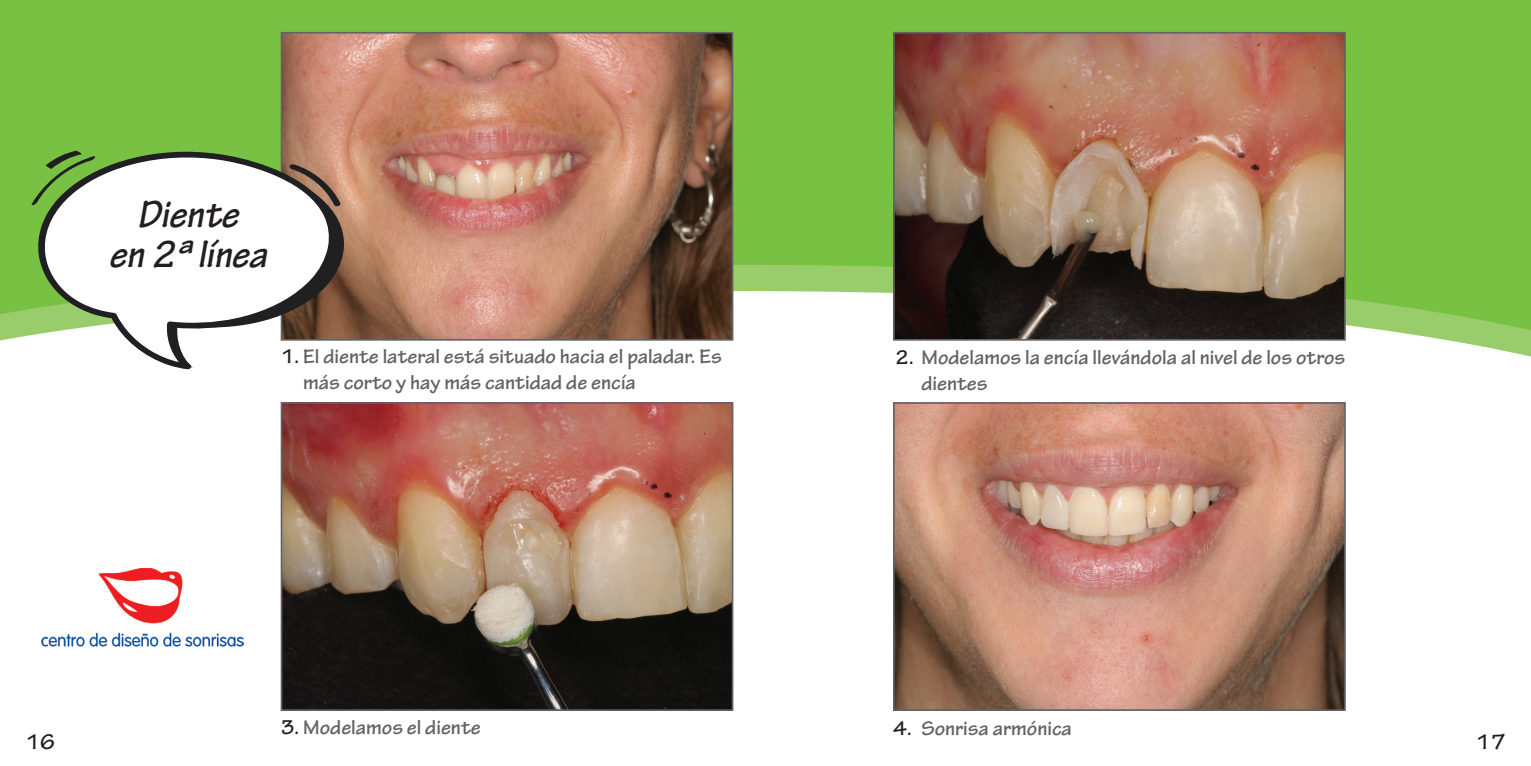
<style>
.page{position:relative;width:1531px;height:766px;background:#fff}
.page>*{position:absolute;margin:0;border:0;box-sizing:border-box;transform-origin:0 0}
.t1{font:italic 700 40.5px/40.5px "Tekton Pro";color:#231f20;text-align:center}
.t2{font:700 22.5px "Tekton Pro";color:#231f20}
.t3{font:700 21.15px/25.4px "Tekton Pro";color:#636366}
.s1{color:#231f20}
</style>
<div class="page">
<svg style="left:0;top:335px;width:1531px;height:22px"></svg>
<svg style="left:0;top:0;width:1531px;height:335px;background:#7fc34a"></svg>
<img style="left:284px;top:35px;width:446px;height:302px">
<div style="left:281px;top:32px;width:452px;height:308px;border:2px solid #636366"></div>
<img style="left:896px;top:35px;width:447px;height:302px">
<div style="left:893px;top:32px;width:453px;height:308px;border:2px solid #636366"></div>
<img style="left:896px;top:405px;width:447px;height:302px">
<div style="left:893px;top:402px;width:453px;height:308px;border:2px solid #636366"></div>
<img style="left:284px;top:405px;width:446px;height:302px">
<div style="left:281px;top:402px;width:452px;height:308px;border:2px solid #636366"></div>
<img style="left:41px;top:568px;width:202px;height:78px">
<svg style="left:337px;top:152px;width:8px;height:205px"></svg>
<svg style="left:37px;top:150px;width:300px;height:219px"></svg>
<svg style="left:289px;top:164px;width:53px;height:43px"></svg>
<svg style="left:31px;top:151px;width:64px;height:54px;background:#79a756"></svg>
<h1 class="t1" style="left:109px;top:194px;width:160px">Diente<br>en 2ª línea</h1>
<p class="t3" style="left:303px;top:344px;width:420px;text-indent:-22px"><span class="s1">1.</span> El diente lateral está situado hacia el paladar. Es más corto y hay más cantidad de encía</p>
<p class="t3" style="left:921px;top:345px;width:425px;text-indent:-26px"><span class="s1">2.</span> Modelamos la encía llevándola al nivel de los otros dientes</p>
<p class="t3" style="left:281px;top:714px;width:202px"><span class="s1">3.</span> Modelamos el diente</p>
<p class="t3" style="left:893px;top:715px;width:180px"><span class="s1">4.</span> Sonrisa armónica</p>
<p class="t2" style="left:26px;top:728px;width:31px">16</p>
<p class="t2" style="left:1476px;top:728px;width:31px">17</p>
</div>
